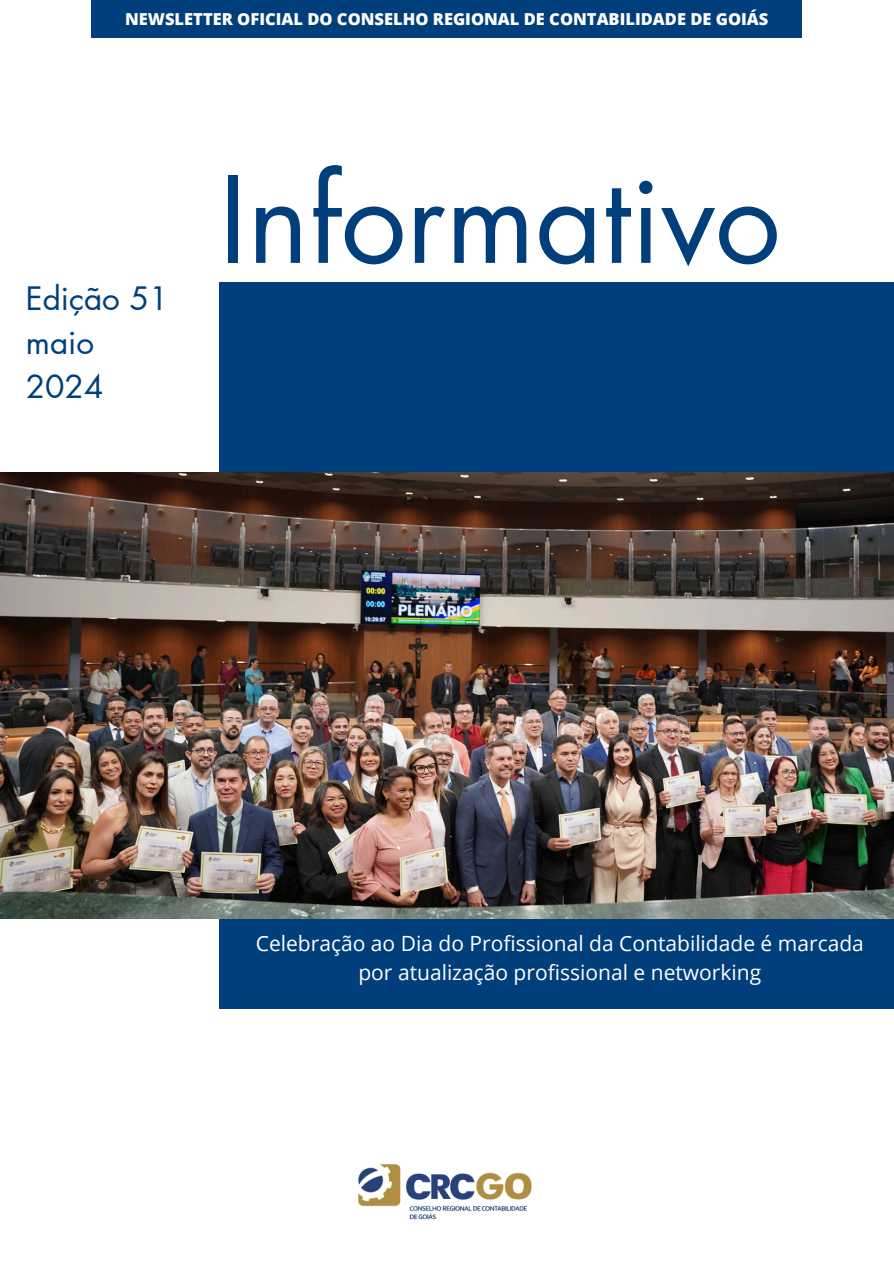
<style>
.page{position:relative;width:894px;height:1264px;background:#fff}
.page>*{position:absolute;margin:0;border:0;box-sizing:border-box;transform-origin:0 0}
.t1{font:116.7px "Futura LT Pro";color:#003f7b}
.t2{font:31.5px/43.8px "Futura LT Pro";color:#003f7b}
.t3{font:21px/29.2px "Open Sans";color:#fff;text-align:center}
.t4{font:800 16.5px "Open Sans";color:#fff}
</style>
<div class="page">
<div style="left:92px;top:0;width:709px;height:38px;background:#003f7b"></div>
<img style="left:358px;top:1164px;width:174px;height:56px">
<div style="left:219px;top:282px;width:674px;height:726px;background:#003f7b"></div>
<img style="left:0;top:472px;width:893px;height:446px">
<p class="t4" style="left:125px;top:7px;width:644px">NEWSLETTER OFICIAL DO CONSELHO REGIONAL DE CONTABILIDADE DE GOIÁS</p>
<h3 class="t2" style="left:26px;top:278px;width:144px">Edição 51 maio<br>2024</h3>
<p class="t1" style="left:219px;top:166px;width:562px">Informativo</p>
<h2 class="t3" style="left:256px;top:927px;width:609px">Celebração ao Dia do Profissional da Contabilidade é marcada por atualização profissional e networking</h2>
</div>
